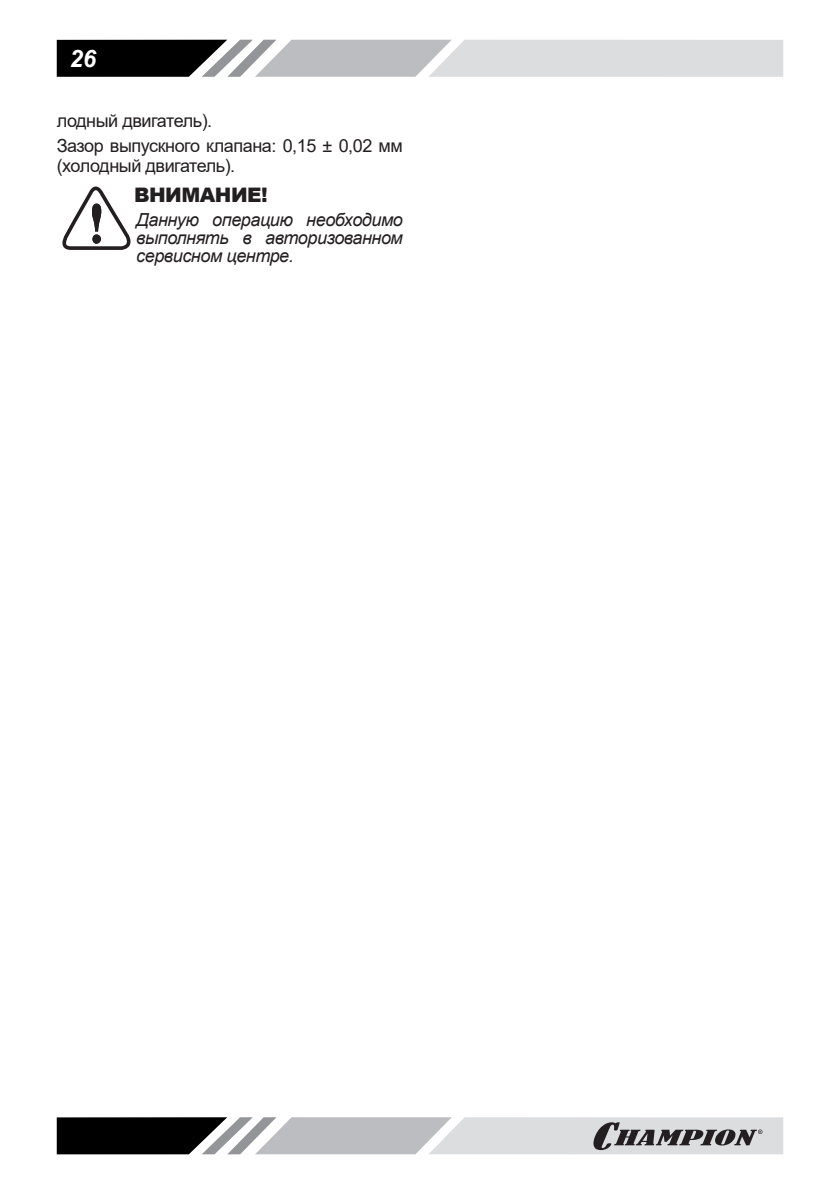
<style>
.page{position:relative;width:840px;height:1191px;background:#fff}
.page>*{position:absolute;margin:0;border:0;box-sizing:border-box;transform-origin:0 0}
.t1{font:italic 700 24px "Arial";color:#fff}
.t2{font:900 20px "Arial";letter-spacing:-.025em;color:#231f20}
.t3{font:18px/25.6px "Arial";letter-spacing:-.025em;color:#231f20}
.t4{font:italic 18px/18px "Arial";letter-spacing:-.025em;color:#231f20;text-align:justify}
</style>
<div class="page">
<svg style="left:57px;top:40px;width:725px;height:37px;background:#a7a8a9"></svg>
<svg style="left:57px;top:1117px;width:725px;height:37px;background:#9c9c9e"></svg>
<svg style="left:62px;top:186px;width:69px;height:64px"></svg>
<h1 class="t1" style="left:70px;top:44px;width:28px">26</h1>
<p class="t3" style="left:57px;top:107px;width:347px">лодный двигатель).<br>Зазор выпускного клапана: 0,15 ± 0,02 мм</p>
<p class="t3" style="left:57px;top:153px;width:180px">(холодный двигатель).</p>
<p class="t2" style="left:134px;top:180px;width:135px">ВНИМАНИЕ!</p>
<p class="t4" style="left:136px;top:210px;width:268px">Данную операцию необходимо выполнять в авторизованном сервисном центре.</p>
</div>
